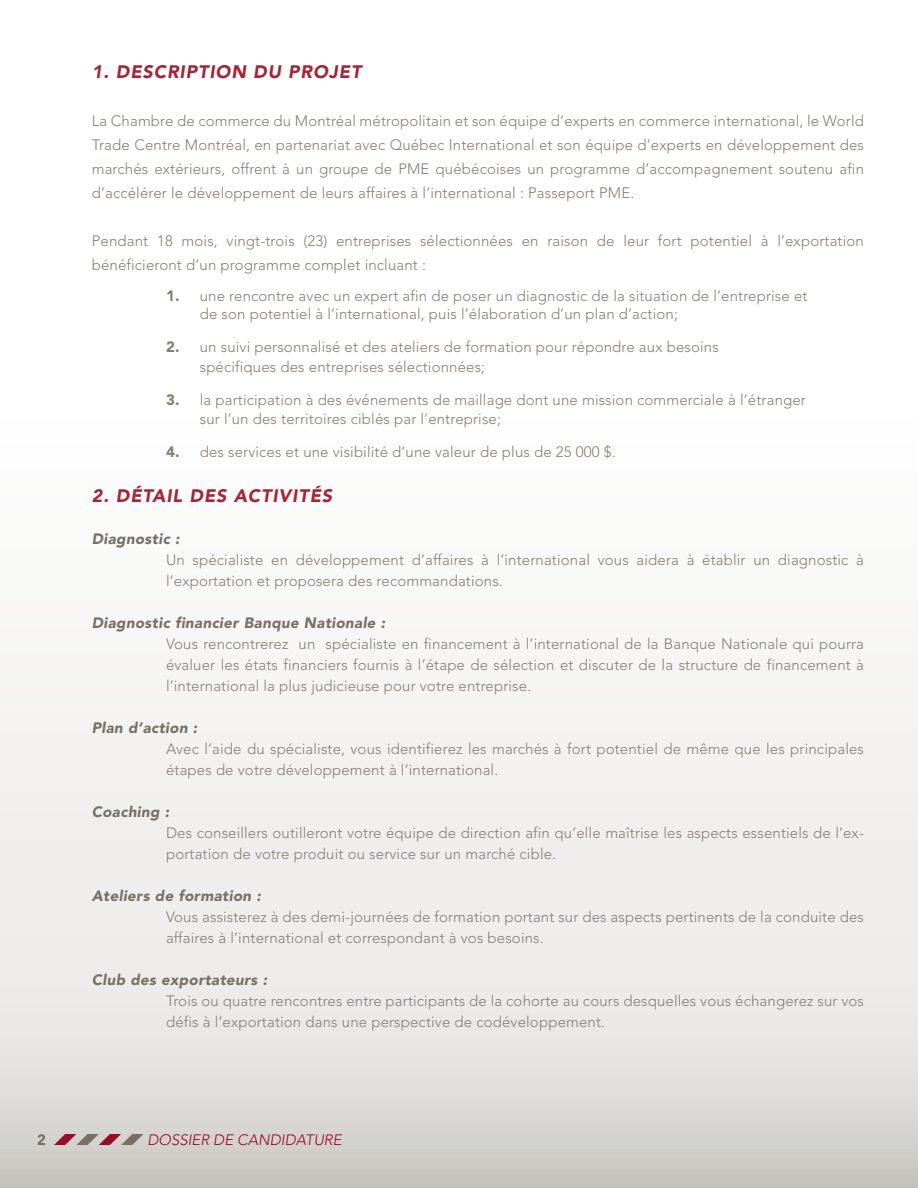
<style>
.page{position:relative;width:918px;height:1188px;background:#fff}
.page>*{position:absolute;margin:0;border:0;box-sizing:border-box;transform-origin:0 0}
.t1{font:italic 900 18px "Avenir LT Std";letter-spacing:.05em;color:#a22739}
.t2{font:300 15px/21px "Avenir LT Std";letter-spacing:.01em;color:#857e75}
.t3{font:italic 900 15px "Avenir LT Std";letter-spacing:.025em;color:#787066}
.t4{font:italic 300 15px "Avenir LT Std";color:#990a2c}
.t5{font:900 15px "Avenir LT Std";color:#787066}
.s1{font-weight:900}
</style>
<div class="page">
<svg style="left:0;top:650px;width:918px;height:538px"></svg>
<svg style="left:54px;top:1134px;width:90px;height:11px"></svg>
<p class="t1" style="left:92px;top:61px;width:271px">1. DESCRIPTION DU PROJET</p>
<p class="t2" style="left:92px;top:109px;width:774px;line-height:24px;text-align:justify">La Chambre de commerce du Montréal métropolitain et son équipe d’experts en commerce international, le World Trade Centre Montréal, en partenariat avec Québec International et son équipe d’experts en développement des marchés extérieurs, offrent à un groupe de PME québécoises un programme d’accompagnement soutenu afin d’accélérer le développement de leurs affaires à l’international : Passeport PME.</p>
<p class="t2" style="left:92px;top:229px;width:774px;line-height:24px">Pendant 18 mois, vingt-trois (23) entreprises sélectionnées en raison de leur fort potentiel à l’exportation bénéficieront d’un programme complet incluant :</p>
<p class="t2" style="left:166px;top:286px;width:643px"><span class="s1">1.</span> une rencontre avec un expert afin de poser un diagnostic de la situation de l’entreprise et</p>
<p class="t2" style="left:200px;top:304px;width:480px">de son potentiel à l’international, puis l’élaboration d’un plan d’action;</p>
<p class="t2" style="left:166px;top:337px;width:554px"><span class="s1">2.</span> un suivi personnalisé et des ateliers de formation pour répondre aux besoins</p>
<p class="t2" style="left:200px;top:356px;width:287px">spécifiques des entreprises sélectionnées;</p>
<p class="t2" style="left:166px;top:389px;width:641px"><span class="s1">3.</span> la participation à des événements de maillage dont une mission commerciale à l’étranger</p>
<p class="t2" style="left:200px;top:409px;width:303px">sur l’un des territoires ciblés par l’entreprise;</p>
<p class="t2" style="left:166px;top:442px;width:451px"><span class="s1">4.</span> des services et une visibilité d’une valeur de plus de 25 000 $.</p>
<p class="t1" style="left:92px;top:485px;width:242px">2. DÉTAIL DES ACTIVITÉS</p>
<p class="t3" style="left:92px;top:530px;width:89px">Diagnostic :</p>
<p class="t2" style="left:166px;top:550px;width:699px">Un spécialiste en développement d’affaires à l’international vous aidera à établir un diagnostic à l’exportation et proposera des recommandations.</p>
<p class="t3" style="left:92px;top:614px;width:295px">Diagnostic financier Banque Nationale :</p>
<p class="t2" style="left:166px;top:634px;width:700px;text-align:justify">Vous rencontrerez un spécialiste en financement à l’international de la Banque Nationale qui pourra évaluer les états financiers fournis à l’étape de sélection et discuter de la structure de financement à l’international la plus judicieuse pour votre entreprise.</p>
<p class="t3" style="left:92px;top:719px;width:107px">Plan d’action :</p>
<p class="t2" style="left:166px;top:739px;width:699px">Avec l’aide du spécialiste, vous identifierez les marchés à fort potentiel de même que les principales étapes de votre développement à l’international.</p>
<p class="t3" style="left:92px;top:803px;width:79px">Coaching :</p>
<p class="t2" style="left:166px;top:823px;width:699px">Des conseillers outilleront votre équipe de direction afin qu’elle maîtrise les aspects essentiels de l’ex&shy;portation de votre produit ou service sur un marché cible.</p>
<p class="t3" style="left:92px;top:887px;width:171px">Ateliers de formation :</p>
<p class="t2" style="left:166px;top:907px;width:699px">Vous assisterez à des demi-journées de formation portant sur des aspects pertinents de la conduite des affaires à l’international et correspondant à vos besoins.</p>
<p class="t3" style="left:92px;top:971px;width:177px">Club des exportateurs :</p>
<p class="t2" style="left:166px;top:991px;width:699px">Trois ou quatre rencontres entre participants de la cohorte au cours desquelles vous échangerez sur vos défis à l’exportation dans une perspective de codéveloppement.</p>
<p class="t5" style="left:37px;top:1131px;width:10px">2</p>
<p class="t4" style="left:147px;top:1131px;width:196px">DOSSIER DE CANDIDATURE</p>
</div>
